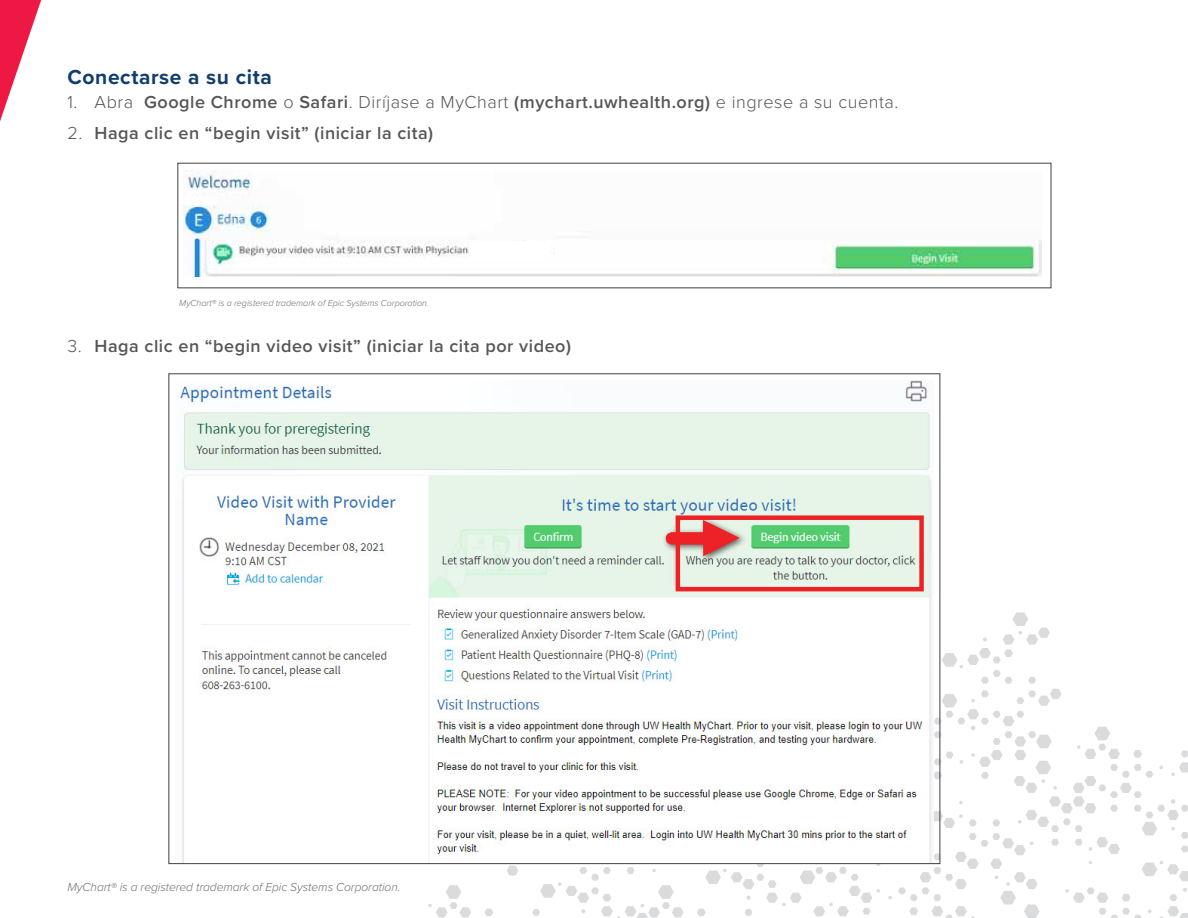
<style>
.page{position:relative;width:1188px;height:918px;background:#fff}
.page>*{position:absolute;margin:0;border:0;box-sizing:border-box;transform-origin:0 0}
.t1{font:700 21px "Proxima Nova";letter-spacing:.03em;color:#113e6c}
.t2{font:600 18px "Proxima Nova";letter-spacing:.03em;color:#565659}
.t3{font:300 18px "Proxima Nova";letter-spacing:.03em;color:#565659}
.t4{font:italic 300 12px "Proxima Nova";letter-spacing:-.005em;color:#6d6e71}
.t5{font:italic 300 9px "Proxima Nova";letter-spacing:-.005em;color:#6d6e71}
.s1{font-weight:600}
.s2{font-weight:300}
</style>
<div class="page">
<svg style="left:428px;top:612px;width:760px;height:306px"></svg>
<svg style="left:0;top:0;width:41px;height:121px"></svg>
<img style="left:183px;top:171px;width:858px;height:106px">
<div style="left:469px;top:242px;width:81px;height:18px;background:#fff"></div>
<img style="left:180px;top:381px;width:753px;height:481px">
<div style="left:662px;top:517px;width:85px;height:47px;background:#000;opacity:.6"></div>
<svg style="left:666px;top:513px;width:260px;height:81px;background:#d2c1b1"></svg>
<p class="t1" style="left:68px;top:61px;width:206px">Conectarse a su cita</p>
<p class="t3" style="left:68px;top:89px;width:832px">1. Abra <span class="s1">Google Chrome</span> o <span class="s1">Safari</span>. Diríjase a MyChart <span class="s1">(mychart.uwhealth.org)</span> e ingrese a su cuenta.</p>
<p class="t2" style="left:68px;top:119px;width:367px"><span class="s2">2.</span> Haga clic en “begin visit” (iniciar la cita)</p>
<p class="t5" style="left:179px;top:297px;width:251px">MyChart® is a registered trademark of Epic Systems Corporation.</p>
<p class="t2" style="left:68px;top:332px;width:505px"><span class="s2">3.</span> Haga clic en “begin video visit” (iniciar la cita por video)</p>
<p class="t4" style="left:68px;top:878px;width:334px">MyChart® is a registered trademark of Epic Systems Corporation.</p>
</div>
